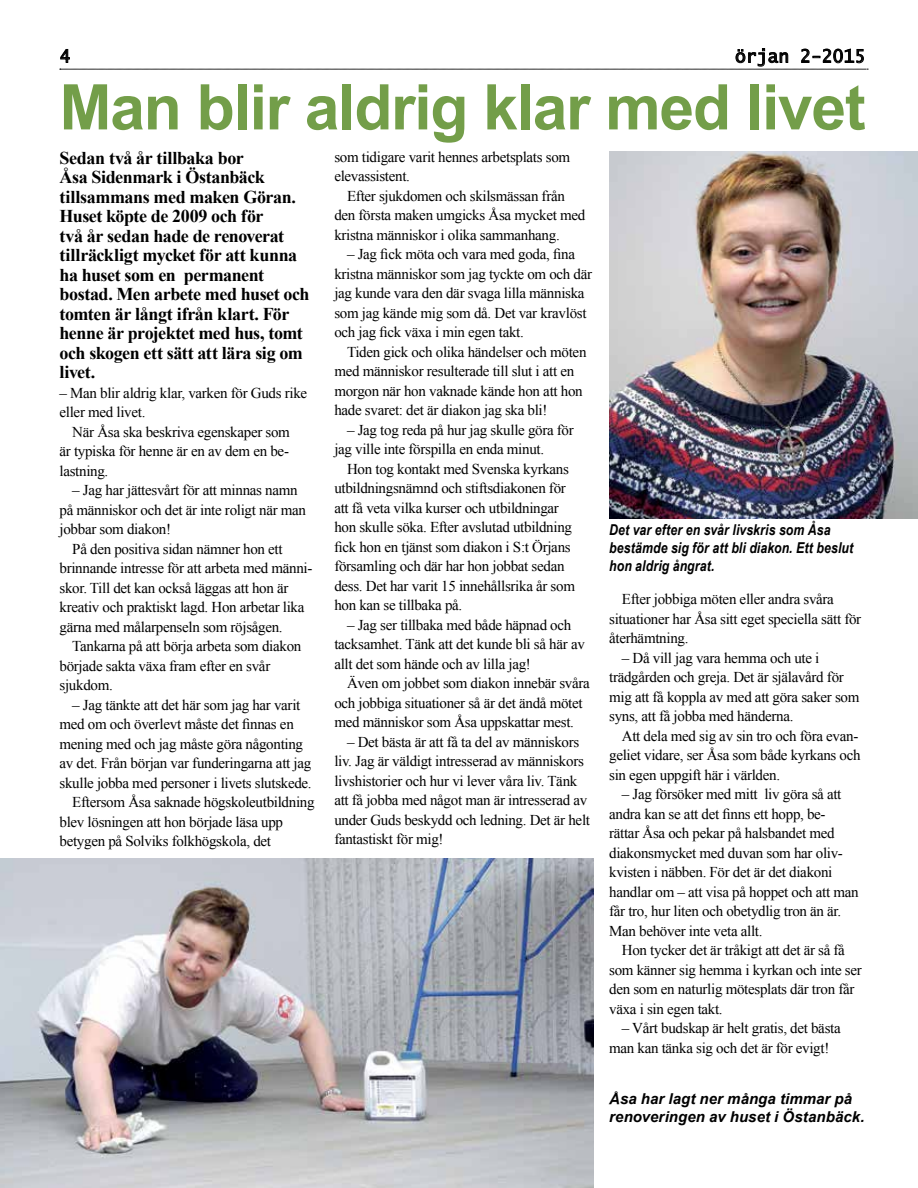
<style>
.page{position:relative;width:918px;height:1188px;background:#fff}
.page>*{position:absolute;margin:0;border:0;box-sizing:border-box;transform-origin:0 0}
.t1{font:700 63px "Arial";letter-spacing:-.02em;color:#739e49}
.t2{font:700 18px/19.5px "Times New Roman";letter-spacing:-.025em;color:#000}
.t3{font:18px "Lucida Sans Typewriter";color:#000}
.t4{font:15px/19.5px "Times New Roman";letter-spacing:-.02em;color:#000}
.t5{font:italic 700 15px/18px "Arial Narrow";letter-spacing:.005em;color:#000}
.t6{font:italic 700 15px/18px "Arial";letter-spacing:.005em;color:#000}
</style>
<div class="page">
<svg style="left:60px;top:48px;width:808px;height:22px"></svg>
<img style="left:0;top:859px;width:593px;height:329px">
<img style="left:609px;top:152px;width:309px;height:367px">
<p class="t3" style="left:60px;top:46px;width:12px">4</p>
<p class="t3" style="left:735px;top:46px;width:132px">örjan 2-2015</p>
<h1 class="t1" style="left:60px;top:66px;width:808px">Man blir aldrig klar med livet</h1>
<p class="t2" style="left:60px;top:148px;width:252px">Sedan två år tillbaka bor<br>Åsa Sidenmark i Östanbäck tillsammans med maken Göran.<br>Huset köpte de 2009 och för<br>två år sedan hade de renoverat tillräckligt mycket för att kunna ha huset som en permanent bostad. Men arbete med huset och tomten är långt ifrån klart. För henne är projektet med hus, tomt och skogen ett sätt att lära sig om livet.</p>
<p class="t4" style="left:60px;top:383px;width:249px">– Man blir aldrig klar, varken för Guds rike eller med livet.</p>
<p class="t4" style="left:60px;top:422px;width:232px;text-align:justify;text-indent:13px">När Åsa ska beskriva egenskaper som är typiska för henne är en av dem en be&shy;lastning.</p>
<p class="t4" style="left:72px;top:480px;width:227px">– Jag har jättesvårt för att minnas namn</p>
<p class="t4" style="left:60px;top:500px;width:248px">på människor och det är inte roligt när man</p>
<p class="t4" style="left:60px;top:519px;width:113px">jobbar som diakon!</p>
<p class="t4" style="left:72px;top:539px;width:212px">På den positiva sidan nämner hon ett</p>
<p class="t4" style="left:60px;top:558px;width:254px">brinnande intresse för att arbeta med männi-</p>
<p class="t4" style="left:60px;top:578px;width:230px">skor. Till det kan också läggas att hon är</p>
<p class="t4" style="left:60px;top:597px;width:246px">kreativ och praktiskt lagd. Hon arbetar lika</p>
<p class="t4" style="left:60px;top:617px;width:225px">gärna med målarpenseln som röjsågen.</p>
<p class="t4" style="left:72px;top:636px;width:231px">Tankarna på att börja arbeta som diakon</p>
<p class="t4" style="left:60px;top:656px;width:212px">började sakta växa fram efter en svår</p>
<p class="t4" style="left:60px;top:675px;width:55px">sjukdom.</p>
<p class="t4" style="left:72px;top:695px;width:230px">– Jag tänkte att det här som jag har varit</p>
<p class="t4" style="left:60px;top:714px;width:236px">med om och överlevt måste det finnas en</p>
<p class="t4" style="left:60px;top:734px;width:245px">mening med och jag måste göra någonting</p>
<p class="t4" style="left:60px;top:753px;width:253px">av det. Från början var funderingarna att jag</p>
<p class="t4" style="left:60px;top:773px;width:254px">skulle jobba med personer i livets slutskede.</p>
<p class="t4" style="left:72px;top:792px;width:244px">Eftersom Åsa saknade högskoleutbildning</p>
<p class="t4" style="left:60px;top:812px;width:225px">blev lösningen att hon började läsa upp</p>
<p class="t4" style="left:60px;top:831px;width:213px">betygen på Solviks folkhögskola, det</p>
<p class="t4" style="left:334px;top:147px;width:237px">som tidigare varit hennes arbetsplats som elevassistent.</p>
<p class="t4" style="left:334px;top:186px;width:253px;text-indent:13px">Efter sjukdomen och skilsmässan från den första maken umgicks Åsa mycket med kristna människor i olika sammanhang.</p>
<p class="t4" style="left:334px;top:244px;width:259px;text-indent:13px">– Jag fick möta och vara med goda, fina kristna människor som jag tyckte om och där jag kunde vara den där svaga lilla människa som jag kände mig som då. Det var kravlöst och jag fick växa i min egen takt.</p>
<p class="t4" style="left:334px;top:342px;width:254px;text-indent:13px">Tiden gick och olika händelser och möten med människor resulterade till slut i att en morgon när hon vaknade kände hon att hon hade svaret: det är diakon jag ska bli!</p>
<p class="t4" style="left:334px;top:420px;width:241px;text-indent:13px">– Jag tog reda på hur jag skulle göra för jag ville inte förspilla en enda minut.</p>
<p class="t4" style="left:334px;top:459px;width:242px;text-indent:13px">Hon tog kontakt med Svenska kyrkans utbildningsnämnd och stiftsdiakonen för att få veta vilka kurser och utbildningar hon skulle söka. Efter avslutad utbildning fick hon en tjänst som diakon i S:t Örjans församling och där har hon jobbat sedan dess. Det har varit 15 innehållsrika år som hon kan se tillbaka på.</p>
<p class="t4" style="left:334px;top:615px;width:252px;text-indent:13px">– Jag ser tillbaka med både häpnad och tacksamhet. Tänk att det kunde bli så här av allt det som hände och av lilla jag!</p>
<p class="t4" style="left:334px;top:673px;width:257px;text-indent:13px">Även om jobbet som diakon innebär svåra och jobbiga situationer så är det ändå mötet med människor som Åsa uppskattar mest.</p>
<p class="t4" style="left:334px;top:732px;width:257px;text-indent:13px">– Det bästa är att få ta del av människors liv. Jag är väldigt intresserad av människors livshistorier och hur vi lever våra liv. Tänk att få jobba med något man är intresserad av under Guds beskydd och ledning. Det är helt fantastiskt för mig!</p>
<p class="t5" style="left:609px;top:520px;width:246px">Det var efter en svår livskris som Åsa bestämde sig för att bli diakon. Ett beslut hon aldrig ångrat.</p>
<p class="t4" style="left:609px;top:589px;width:254px;text-indent:13px">Efter jobbiga möten eller andra svåra situationer har Åsa sitt eget speciella sätt för återhämtning.</p>
<p class="t4" style="left:609px;top:648px;width:252px;text-indent:13px">– Då vill jag vara hemma och ute i trädgården och greja. Det är själavård för mig att få koppla av med att göra saker som syns, att få jobba med händerna.</p>
<p class="t4" style="left:609px;top:726px;width:253px;text-indent:13px">Att dela med sig av sin tro och föra evan&shy;geliet vidare, ser Åsa som både kyrkans och sin egen uppgift här i världen.</p>
<p class="t4" style="left:609px;top:784px;width:251px;text-indent:13px">– Jag försöker med mitt liv göra så att andra kan se att det finns ett hopp, be&shy;rättar Åsa och pekar på halsbandet med diakonsmycket med duvan som har oliv&shy;kvisten i näbben. För det är det diakoni handlar om – att visa på hoppet och att man får tro, hur liten och obetydlig tron än är.<br>Man behöver inte veta allt.</p>
<p class="t4" style="left:609px;top:940px;width:254px;text-indent:13px">Hon tycker det är tråkigt att det är så få som känner sig hemma i kyrkan och inte ser den som en naturlig mötesplats där tron får växa i sin egen takt.</p>
<p class="t4" style="left:609px;top:1018px;width:233px;text-indent:13px">– Vårt budskap är helt gratis, det bästa man kan tänka sig och det är för evigt!</p>
<p class="t6" style="left:609px;top:1090px;width:257px">Åsa har lagt ner många timmar på renoveringen av huset i Östanbäck.</p>
</div>
